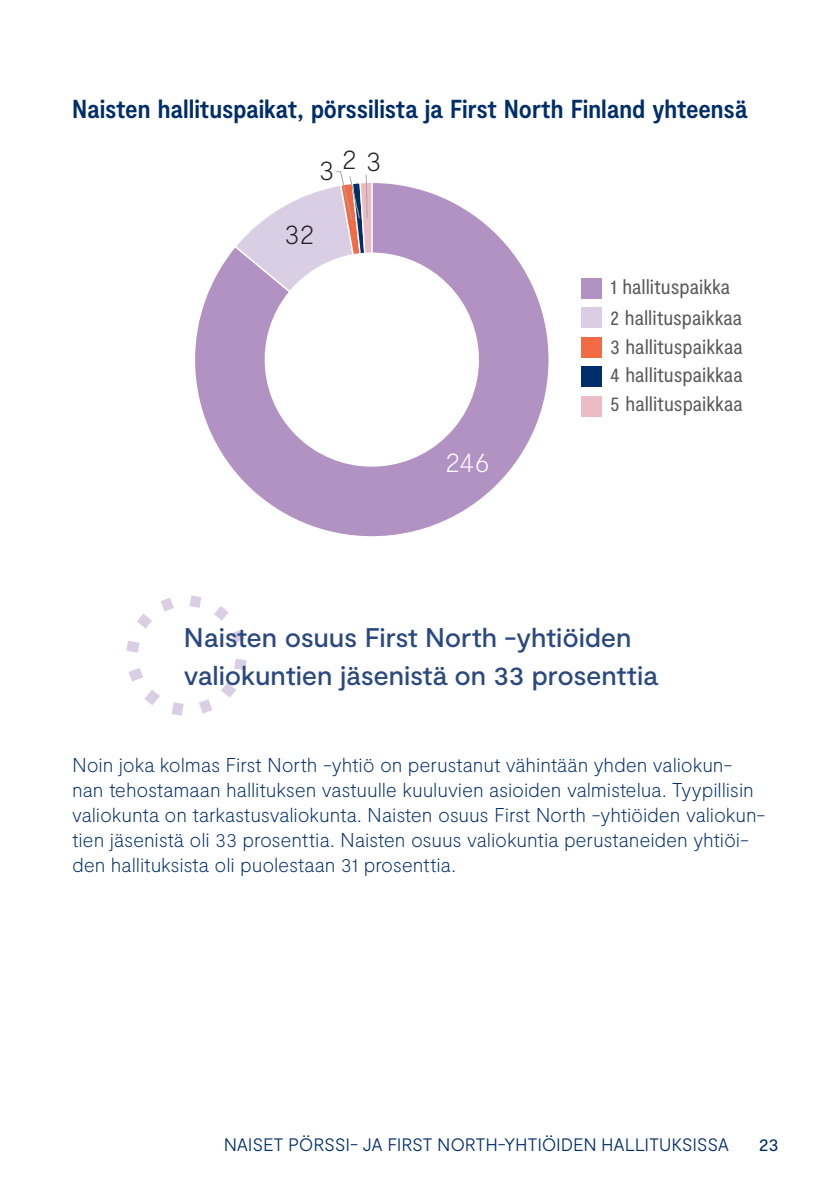
<style>
.page{position:relative;width:840px;height:1191px;background:#fff}
.page>*{position:absolute;margin:0;border:0;box-sizing:border-box;transform-origin:0 0}
.t1{font:100 28.4px "Moderat";color:#231f20}
.t2{font:100 28.4px "Moderat";color:#fff}
.Nosto{font:500 27px/38px "Moderat";letter-spacing:-.005em;color:#2a4980}
.Kaavio___Luettelo_Otsikko{font:700 condensed 26px "Moderat";letter-spacing:-.005em;color:#002e6b}
.t3{font:condensed 20.8px/29.2px "Moderat";color:#595959}
.Leipis{font:100 20px/25px "Moderat";letter-spacing:-.01em;color:#002e6b}
.t4{font:300 18px "Moderat";letter-spacing:-.015em;color:#002e6b}
.t5{font:18px "Moderat";color:#002e6b}
</style>
<div class="page">
<svg style="left:195px;top:183px;width:354px;height:354px"></svg>
<svg style="left:233px;top:171px;width:140px;height:123px"></svg>
<div style="left:581px;top:278px;width:20px;height:20px;background:#b192c3"></div>
<div style="left:581px;top:308px;width:20px;height:20px;background:#dacee5"></div>
<div style="left:581px;top:337px;width:20px;height:20px;background:#f26b44"></div>
<div style="left:581px;top:367px;width:20px;height:20px;background:#002e6b"></div>
<div style="left:581px;top:396px;width:20px;height:20px;background:#ecbbc5"></div>
<svg style="left:189px;top:595px;width:12px;height:13px"></svg>
<svg style="left:172px;top:702px;width:11px;height:13px"></svg>
<svg style="left:160px;top:598px;width:14px;height:13px"></svg>
<svg style="left:199px;top:699px;width:13px;height:14px"></svg>
<svg style="left:234px;top:658px;width:12px;height:12px"></svg>
<svg style="left:126px;top:641px;width:14px;height:11px"></svg>
<svg style="left:128px;top:668px;width:15px;height:13px"></svg>
<svg style="left:231px;top:630px;width:13px;height:13px"></svg>
<svg style="left:144px;top:689px;width:16px;height:16px"></svg>
<svg style="left:214px;top:606px;width:14px;height:15px"></svg>
<svg style="left:137px;top:614px;width:15px;height:15px"></svg>
<svg style="left:221px;top:683px;width:15px;height:14px"></svg>
<p class="Kaavio___Luettelo_Otsikko" style="left:72px;top:94px;width:676px">Naisten hallituspaikat, pörssilista ja First North Finland yhteensä</p>
<p class="t1" style="left:319px;top:145px;width:64px">323</p>
<p class="t1" style="left:284px;top:218px;width:32px">32</p>
<p class="t2" style="left:445px;top:446px;width:46px">246</p>
<p class="t3" style="left:609px;top:273px;width:134px">1 hallituspaikka<br>2 hallituspaikkaa<br>3 hallituspaikkaa<br>4 hallituspaikkaa<br>5 hallituspaikkaa</p>
<p class="Nosto" style="left:184px;top:620px;width:475px">Naisten osuus First North -yhtiöiden valiokuntien jäsenistä on 33 prosenttia</p>
<p class="Leipis" style="left:72px;top:753px;width:694px">Noin joka kolmas First North -yhtiö on perustanut vähintään yhden valiokun&shy;nan tehostamaan hallituksen vastuulle kuuluvien asioiden valmistelua. Tyypillisin valiokunta on tarkastusvaliokunta. Naisten osuus First North -yhtiöiden valiokun&shy;tien jäsenistä oli 33 prosenttia. Naisten osuus valiokuntia perustaneiden yhtiöi&shy;den hallituksista oli puolestaan 31 prosenttia.</p>
<p class="t4" style="left:223px;top:1134px;width:506px">NAISET PÖRSSI- JA FIRST NORTH-YHTIÖIDEN HALLITUKSISSA</p>
<p class="t5" style="left:758px;top:1134px;width:21px">23</p>
</div>
